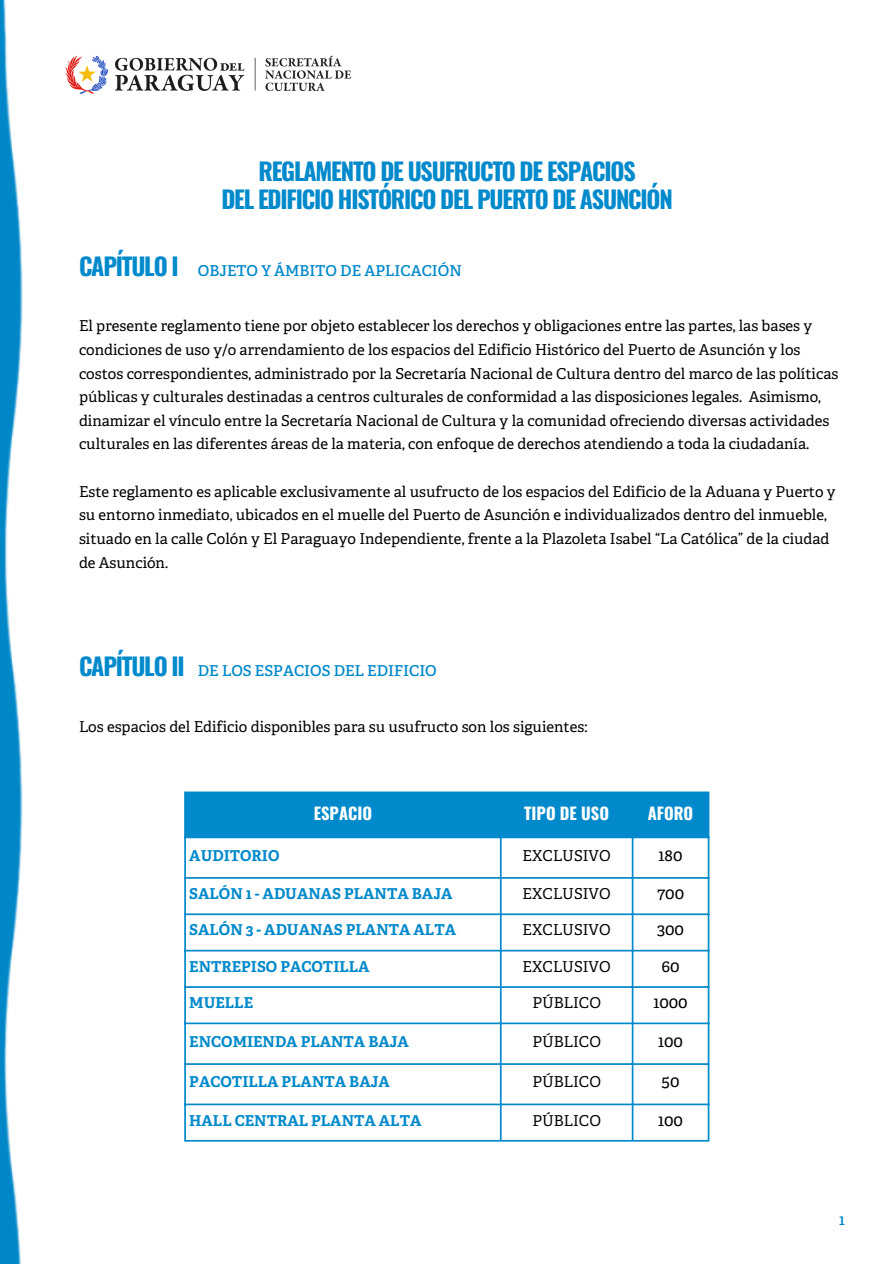
<style>
.page{position:relative;width:894px;height:1264px;background:#fff}
.page>*{position:absolute;margin:0;border:0;box-sizing:border-box;transform-origin:0 0}
.t1{font:700 24px/28.2px "Oswald";letter-spacing:-.05em;color:#0089cb;text-align:center}
.t2{font:16.5px "Adelle";color:#000}
.t3{font:700 16.5px "Oswald";color:#fff}
.t4{font:15px/23.7px "Adelle";color:#000}
.t5{font:700 15px "Adelle";color:#0089cb}
.t6{font:600 15px "Adelle";color:#0089cb}
</style>
<div class="page">
<img style="left:0;top:0;width:23px;height:1263px">
<div style="left:186px;top:793px;width:521px;height:43px;background:#0089cb"></div>
<hr style="left:184px;top:793px;width:2px;height:346px;background:#0089cb">
<hr style="left:499px;top:793px;width:2px;height:346px;background:#0089cb">
<hr style="left:631px;top:793px;width:2px;height:346px;background:#0089cb">
<hr style="left:707px;top:793px;width:2px;height:346px;background:#0089cb">
<hr style="left:184px;top:791px;width:525px;height:2px;background:#0089cb">
<hr style="left:184px;top:836px;width:525px;height:2px;background:#0089cb">
<hr style="left:184px;top:877px;width:525px;height:1px;background:#0089cb">
<hr style="left:184px;top:913px;width:525px;height:2px;background:#0089cb">
<hr style="left:184px;top:949px;width:525px;height:2px;background:#0089cb">
<hr style="left:184px;top:986px;width:525px;height:1px;background:#0089cb">
<hr style="left:184px;top:1022px;width:525px;height:2px;background:#0089cb">
<hr style="left:184px;top:1063px;width:525px;height:1px;background:#0089cb">
<hr style="left:184px;top:1103px;width:525px;height:2px;background:#0089cb">
<hr style="left:184px;top:1139px;width:525px;height:2px;background:#0089cb">
<img style="left:65px;top:55px;width:287px;height:39px">
<p class="t1" style="left:221px;top:156px;width:453px">REGLAMENTO DE USUFRUCTO DE ESPACIOS<br>DEL EDIFICIO HISTÓRICO DEL PUERTO DE ASUNCIÓN</p>
<p class="t1" style="left:79px;top:251px;width:101px">CAPÍTULO I</p>
<p class="t6" style="left:198px;top:262px;width:265px">OBJETO Y ÁMBITO DE APLICACIÓN</p>
<p class="t4" style="left:79px;top:315px;width:760px">El presente reglamento tiene por objeto establecer los derechos y obligaciones entre las partes, las bases y condiciones de uso y/o arrendamiento de los espacios del Edificio Histórico del Puerto de Asunción y los costos correspondientes, administrado por la Secretaría Nacional de Cultura dentro del marco de las políticas públicas y culturales destinadas a centros culturales de conformidad a las disposiciones legales. Asimismo, dinamizar el vínculo entre la Secretaría Nacional de Cultura y la comunidad ofreciendo diversas actividades culturales en las diferentes áreas de la materia, con enfoque de derechos atendiendo a toda la ciudadanía.</p>
<p class="t4" style="left:79px;top:481px;width:757px">Este reglamento es aplicable exclusivamente al usufructo de los espacios del Edificio de la Aduana y Puerto y su entorno inmediato, ubicados en el muelle del Puerto de Asunción e individualizados dentro del inmueble, situado en la calle Colón y El Paraguayo Independiente, frente a la Plazoleta Isabel “La Católica” de la ciudad de Asunción.</p>
<p class="t1" style="left:79px;top:651px;width:107px">CAPÍTULO II</p>
<p class="t6" style="left:198px;top:662px;width:240px">DE LOS ESPACIOS DEL EDIFICIO</p>
<p class="t4" style="left:79px;top:715px;width:510px">Los espacios del Edificio disponibles para su usufructo son los siguientes:</p>
<p class="t3" style="left:314px;top:800px;width:60px">ESPACIO</p>
<p class="t3" style="left:524px;top:800px;width:86px">TIPO DE USO</p>
<h1 class="t3" style="left:647px;top:800px;width:47px">AFORO</h1>
<h1 class="t5" style="left:189px;top:847px;width:92px">AUDITORIO</h1>
<h2 class="t4" style="left:522px;top:845px;width:89px">EXCLUSIVO</h2>
<p class="t2" style="left:658px;top:846px;width:25px">180</p>
<p class="t5" style="left:189px;top:885px;width:264px">SALÓN 1 - ADUANAS PLANTA BAJA</p>
<h1 class="t4" style="left:522px;top:883px;width:89px">EXCLUSIVO</h1>
<h2 class="t2" style="left:656px;top:884px;width:29px">700</h2>
<p class="t5" style="left:189px;top:922px;width:268px">SALÓN 3 - ADUANAS PLANTA ALTA</p>
<p class="t4" style="left:522px;top:919px;width:89px">EXCLUSIVO</p>
<p class="t2" style="left:657px;top:920px;width:28px">300</p>
<p class="t5" style="left:189px;top:958px;width:182px">ENTREPISO PACOTILLA</p>
<p class="t4" style="left:522px;top:956px;width:89px">EXCLUSIVO</p>
<p class="t2" style="left:661px;top:957px;width:20px">60</p>
<p class="t5" style="left:189px;top:994px;width:65px">MUELLE</p>
<p class="t4" style="left:532px;top:992px;width:70px">PÚBLICO</p>
<p class="t2" style="left:653px;top:993px;width:36px">1000</p>
<p class="t5" style="left:189px;top:1033px;width:221px">ENCOMIENDA PLANTA BAJA</p>
<p class="t4" style="left:532px;top:1031px;width:70px">PÚBLICO</p>
<p class="t2" style="left:658px;top:1032px;width:26px">100</p>
<p class="t5" style="left:189px;top:1074px;width:202px">PACOTILLA PLANTA BAJA</p>
<p class="t4" style="left:532px;top:1071px;width:70px">PÚBLICO</p>
<p class="t2" style="left:661px;top:1072px;width:19px">50</p>
<p class="t5" style="left:189px;top:1112px;width:233px">HALL CENTRAL PLANTA ALTA</p>
<p class="t4" style="left:532px;top:1109px;width:70px">PÚBLICO</p>
<p class="t2" style="left:658px;top:1110px;width:26px">100</p>
<p class="t6" style="left:838px;top:1212px;width:7px">1</p>
</div>
